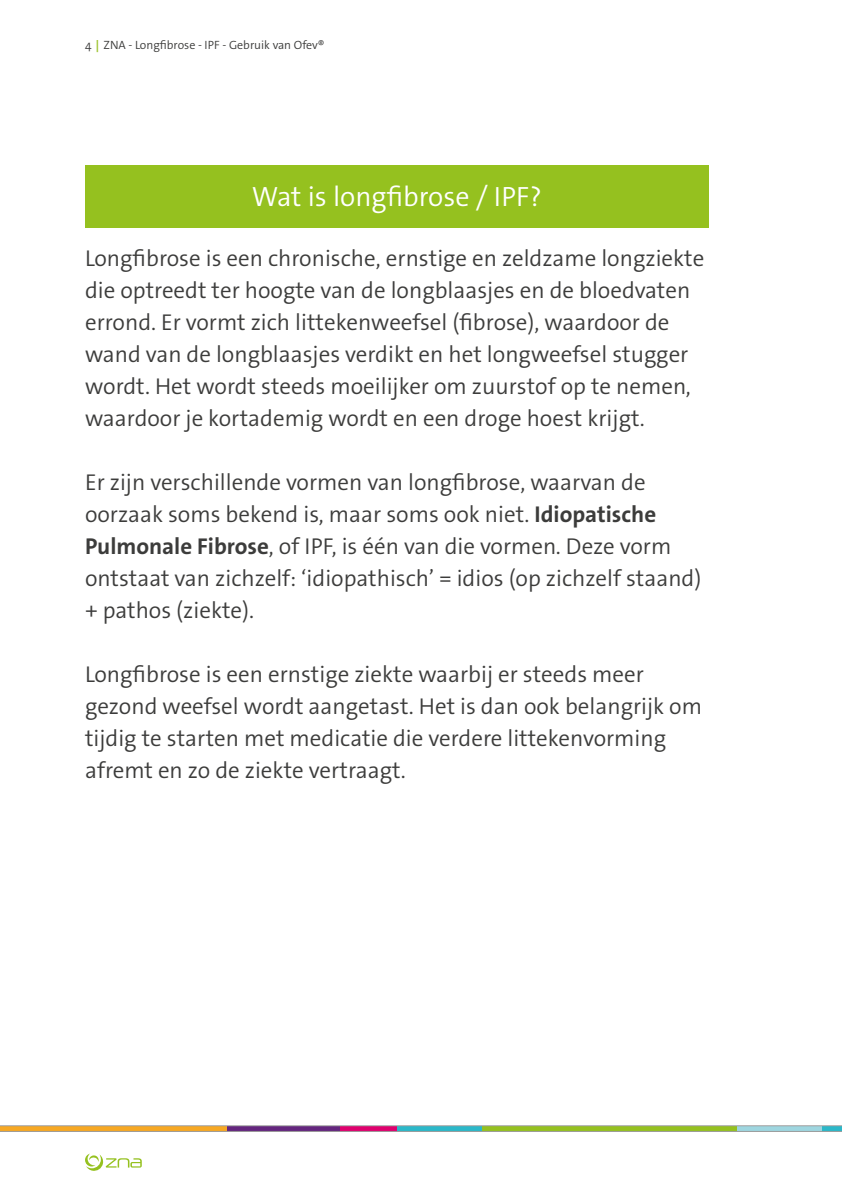
<style>
.page{position:relative;width:842px;height:1191px;background:#fff}
.page>*{position:absolute;margin:0;border:0;box-sizing:border-box;transform-origin:0 0}
.t1{font:300 28px "The Sans Os F";color:#fff}
.t2{font:300 23px/32px "The Sans Os F";color:#3c3c3b}
.t3{font:300 12px "The Sans Os F";color:#3c3c3b}
.s1{font-weight:700;color:#a2c73a}
.s2{font-weight:700}
</style>
<div class="page">
<svg style="left:0;top:1125px;width:842px;height:6px;background:#a49e6d"></svg>
<svg style="left:85px;top:1153px;width:57px;height:17px"></svg>
<div style="left:85px;top:165px;width:624px;height:62px;background:#95c11f"></div>
<p class="t3" style="left:85px;top:37px;width:241px">4<span class="s1">↕</span>ZNA - Longfibrose - IPF - Gebruik van Ofev®</p>
<p class="t1" style="left:252px;top:179px;width:291px">Wat is longfibrose / IPF?</p>
<p class="t2" style="left:85px;top:242px;width:621px">Longfibrose is een chronische, ernstige en zeldzame longziekte die optreedt ter hoogte van de longblaasjes en de bloedvaten errond. Er vormt zich littekenweefsel (fibrose), waardoor de wand van de longblaasjes verdikt en het longweefsel stugger wordt. Het wordt steeds moeilijker om zuurstof op te nemen, waardoor je kortademig wordt en een droge hoest krijgt.</p>
<p class="t2" style="left:85px;top:466px;width:618px">Er zijn verschillende vormen van longfibrose, waarvan de oorzaak soms bekend is, maar soms ook niet. <span class="s2">Idiopatische Pulmonale Fibrose</span>, of IPF, is één van die vormen. Deze vorm ontstaat van zichzelf: ‘idiopathisch’ = idios (op zichzelf staand) + pathos (ziekte).</p>
<p class="t2" style="left:85px;top:658px;width:618px">Longfibrose is een ernstige ziekte waarbij er steeds meer gezond weefsel wordt aangetast. Het is dan ook belangrijk om tijdig te starten met medicatie die verdere littekenvorming afremt en zo de ziekte vertraagt.</p>
</div>
